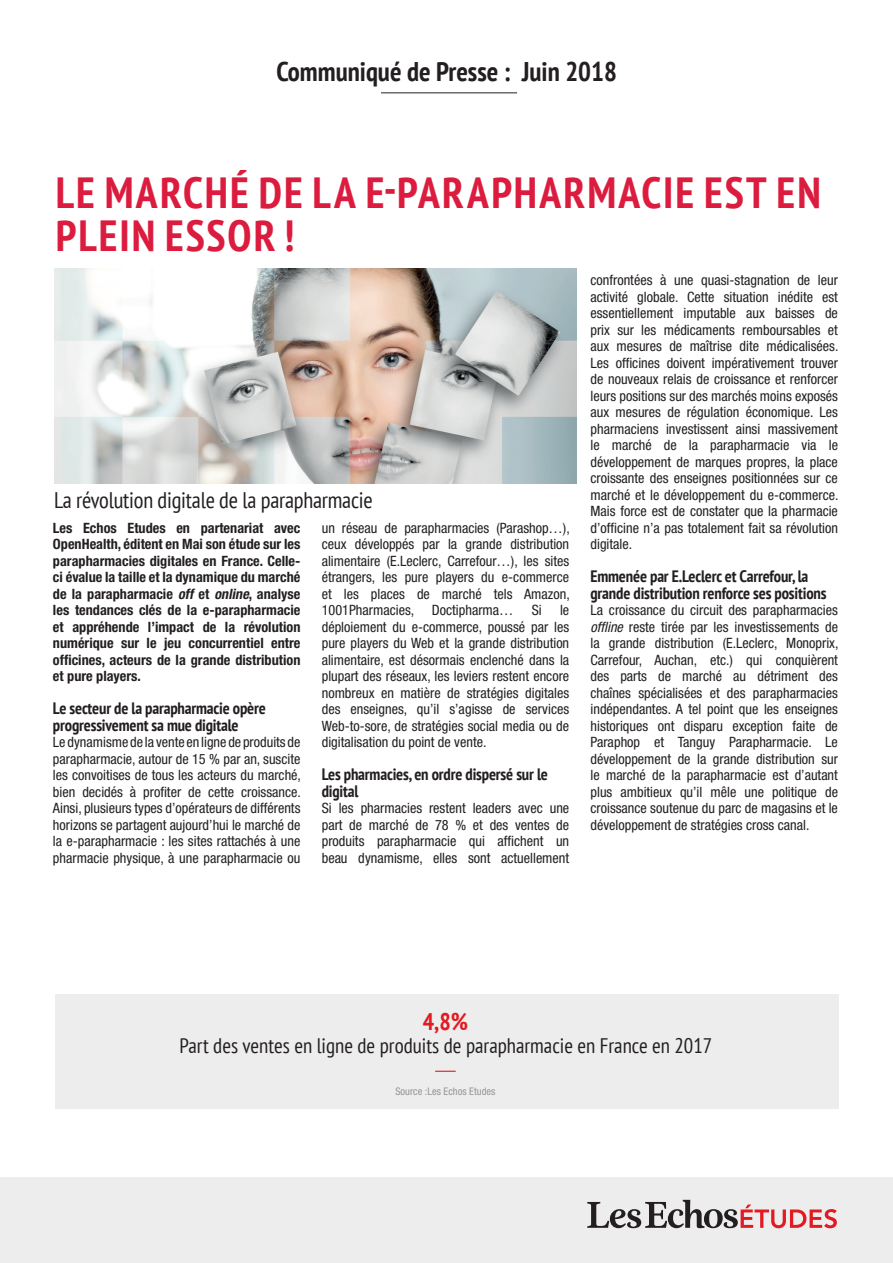
<style>
.page{position:relative;width:893px;height:1263px;background:#fff}
.page>*{position:absolute;margin:0;border:0;box-sizing:border-box;transform-origin:0 0}
.t1{font:700 condensed 43.5px/43.5px "PT Sans";letter-spacing:.05em;color:#dc1c3f}
.t2{font:700 condensed 27px "PT Sans";color:#231f20}
.t3{font:700 condensed 24px "PT Sans";color:#e21a21}
.t4{font:condensed 22.5px "PT Sans";letter-spacing:-.01em;color:#231f20}
.t5{font:condensed 21px "PT Sans";color:#231f20}
.t6{font:700 condensed 16.5px/16.5px "PT Sans";letter-spacing:-.01em;color:#231f20}
.t7{font:condensed 14.25px/16.5px "Helvetica Neue LT Std";color:#231f20;text-align:justify}
.t8{font:700 condensed 14.25px/16.5px "Helvetica Neue LT Std";color:#231f20;text-align:justify}
.t9{font:condensed 10.5px "Helvetica Neue LT Std";color:#939598}
.s1{font-style:italic}
</style>
<div class="page">
<div style="left:0;top:1178px;width:893px;height:85px;background:#ededee"></div>
<svg style="left:587px;top:1200px;width:250px;height:28px"></svg>
<hr style="left:381px;top:92px;width:136px;height:1px;background:#231f20">
<img style="left:54px;top:268px;width:523px;height:215px">
<div style="left:55px;top:995px;width:784px;height:114px;background:#ededee"></div>
<svg style="left:435px;top:1071px;width:21px;height:1px"></svg>
<h2 class="t2" style="left:276px;top:54px;width:342px">Communiqué de Presse : Juin 2018</h2>
<h1 class="t1" style="left:56px;top:170px;width:767px">LE MARCHÉ DE LA E-PARAPHARMACIE EST EN<br>PLEIN ESSOR !</h1>
<h3 class="t4" style="left:54px;top:486px;width:320px">La révolution digitale de la parapharmacie</h3>
<p class="t8" style="left:53px;top:519px;width:249px">Les Echos Etudes en partenariat avec OpenHealth, éditent en Mai son étude sur les parapharmacies digitales en France. Celle&shy;ci évalue la taille et la dynamique du marché de la parapharmacie <span class="s1">off</span> et <span class="s1">online</span>, analyse les tendances clés de la e-parapharmacie et appréhende l’impact de la révolution numérique sur le jeu concurrentiel entre officines, acteurs de la grande distribution et pure players.</p>
<p class="t6" style="left:53px;top:700px;width:214px">Le secteur de la parapharmacie opère progressivement sa mue digitale</p>
<p class="t7" style="left:53px;top:734px;width:249px">Le dynamisme de la vente en ligne de produits de parapharmacie, autour de 15 % par an, suscite les convoitises de tous les acteurs du marché, bien decidés à profiter de cette croissance.<br>Ainsi, plusieurs types d’opérateurs de différents horizons se partagent aujourd’hui le marché de la e-parapharmacie : les sites rattachés à une pharmacie physique, à une parapharmacie ou</p>
<p class="t7" style="left:322px;top:519px;width:249px">un réseau de parapharmacies (Parashop…), ceux développés par la grande distribution alimentaire (E.Leclerc, Carrefour…), les sites étrangers, les pure players du e-commerce et les places de marché tels Amazon, 1001Pharmacies, Doctipharma…</p>
<p class="t7" style="left:532px;top:602px;width:12px">Si</p>
<p class="t7" style="left:322px;top:602px;width:249px;text-indent:238px">le déploiement du e-commerce, poussé par les pure players du Web et la grande distribution alimentaire, est désormais enclenché dans la plupart des réseaux, les leviers restent encore nombreux en matière de stratégies digitales des enseignes, qu’il s’agisse de services Web-to-sore, de stratégies social media ou de digitalisation du point de vente.</p>
<p class="t6" style="left:322px;top:766px;width:228px">Les pharmacies, en ordre dispersé sur le digital</p>
<p class="t7" style="left:322px;top:800px;width:249px">Si les pharmacies restent leaders avec une part de marché de 78 % et des ventes de produits parapharmacie qui affichent un beau dynamisme, elles sont actuellement</p>
<p class="t7" style="left:590px;top:272px;width:250px">confrontées à une quasi-stagnation de leur activité globale. Cette situation inédite est essentiellement imputable aux baisses de prix sur les médicaments remboursables et aux mesures de maîtrise dite médicalisées.<br>Les officines doivent impérativement trouver de nouveaux relais de croissance et renforcer leurs positions sur des marchés moins exposés aux mesures de régulation économique. Les pharmaciens investissent ainsi massivement le marché de la parapharmacie via le développement de marques propres, la place croissante des enseignes positionnées sur ce marché et le développement du e-commerce.<br>Mais force est de constater que la pharmacie d’officine n’a pas totalement fait sa révolution digitale.</p>
<p class="t6" style="left:590px;top:568px;width:238px">Emmenée par E.Leclerc et Carrefour, la grande distribution renforce ses positions</p>
<p class="t7" style="left:590px;top:602px;width:249px">La croissance du circuit des parapharmacies <span class="s1">offline</span> reste tirée par les investissements de la grande distribution (E.Leclerc, Monoprix, Carrefour, Auchan, etc.) qui conquièrent des parts de marché au détriment des chaînes spécialisées et des parapharmacies indépendantes. A tel point que les enseignes historiques ont disparu exception faite de Paraphop et Tanguy Parapharmacie. Le développement de la grande distribution sur le marché de la parapharmacie est d’autant plus ambitieux qu’il mêle une politique de croissance soutenue du parc de magasins et le développement de stratégies cross canal.</p>
<h3 class="t3" style="left:423px;top:1006px;width:47px">4,8%</h3>
<h3 class="t5" style="left:179px;top:1032px;width:534px">Part des ventes en ligne de produits de parapharmacie en France en 2017</h3>
<p class="t9" style="left:395px;top:1085px;width:102px">Source :Les Echos Etudes</p>
</div>
